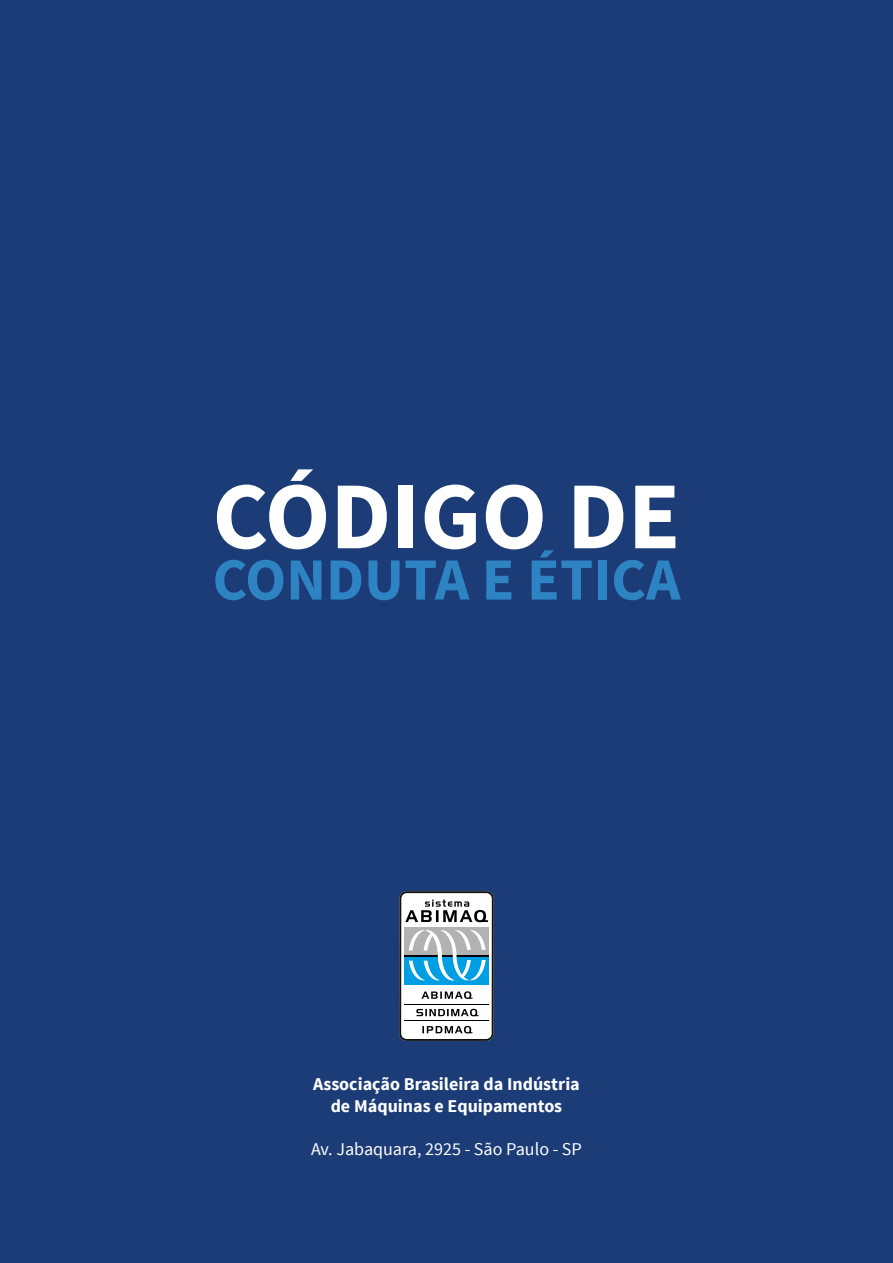
<style>
.page{position:relative;width:893px;height:1263px;background:#1c3c77}
.page>*{position:absolute;margin:0;border:0;box-sizing:border-box;transform-origin:0 0}
.t1{font:700 95.85px "Source Sans Pro";color:#fff}
.t2{font:700 60px "Source Sans Pro";color:#2e83c3}
.t3{font:700 18px/21.6px "Source Sans Pro";color:#fff;text-align:center}
.t4{font:18px "Source Sans Pro";color:#fff}
</style>
<div class="page">
<svg style="left:399px;top:891px;width:95px;height:150px;background:#a9bec7"></svg>
<h1 class="t1" style="left:213px;top:455px;width:469px">CÓDIGO DE</h1>
<h2 class="t2" style="left:213px;top:541px;width:469px">CONDUTA E ÉTICA</h2>
<p class="t3" style="left:313px;top:1074px;width:268px">Associação Brasileira da Indústria de Máquinas e Equipamentos</p>
<p class="t4" style="left:311px;top:1138px;width:272px">Av. Jabaquara, 2925 - São Paulo - SP</p>
</div>
